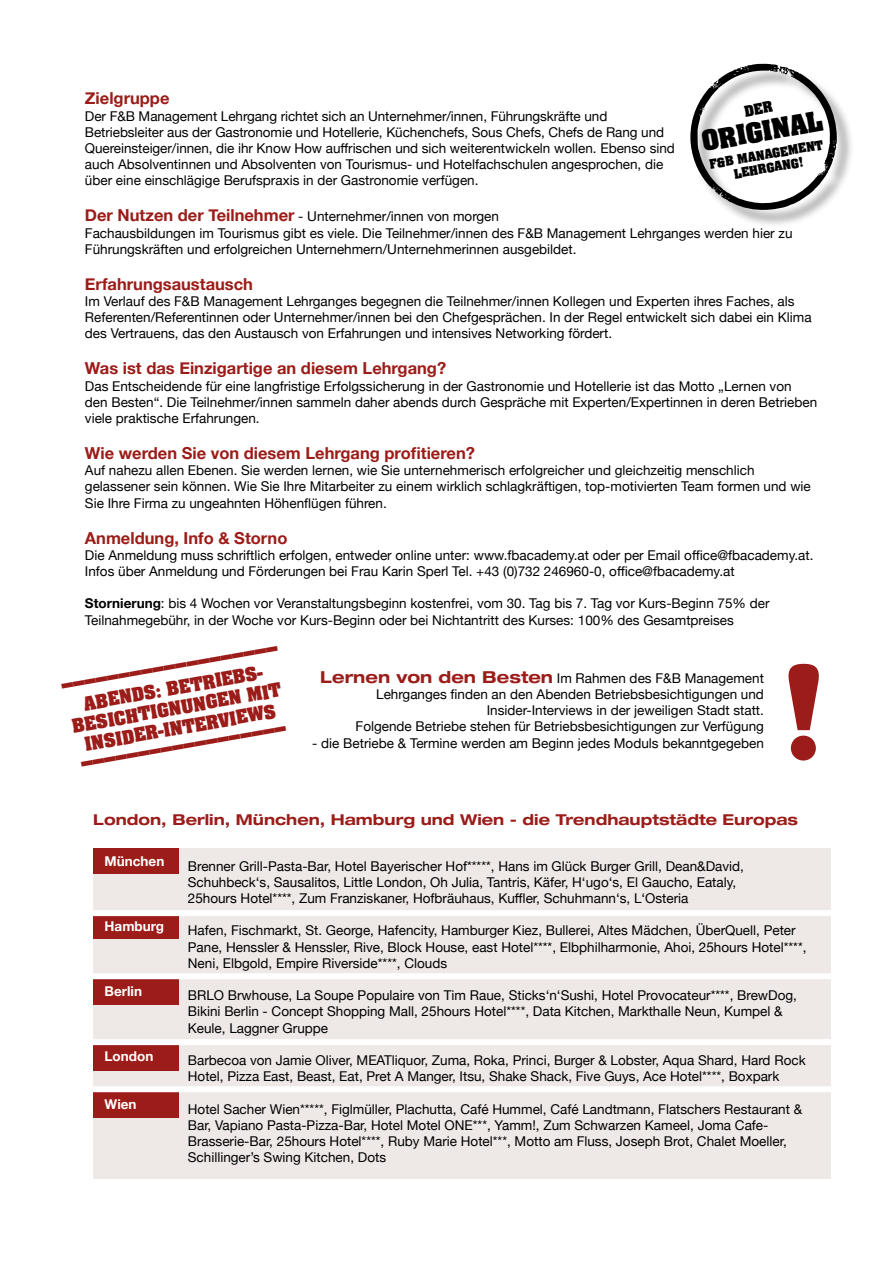
<style>
.page{position:relative;width:893px;height:1263px;background:#fff}
.page>*{position:absolute;margin:0;border:0;box-sizing:border-box;transform-origin:0 0}
.t1{font:700 108.6px "Aachen";color:#9b1c18}
.t2{font:700 23.85px "Aachen";color:#000}
.t3{font:700 23.1px "Aachen";color:#9b1c18}
.t4{font:700 16.5px "Helvetica Neue";color:#9b1c18}
.t5{font:700 16.5px/20.1px "Aachen";color:#9b1c18;text-align:center}
.t6{font:700 expanded 15px "Helvetica Neue";color:#9b1c18}
.t7{font:13.5px/16.2px "Helvetica Neue";color:#000}
.t8{font:700 13.5px "Helvetica Neue";color:#fff}
.t9{font:700 11.25px/13.5px "Aachen";color:#000;text-align:center}
.s1{font-weight:700;font-size:16.5px;color:#9b1c18}
.s2{font-weight:700}
.s3{font-weight:700;font-stretch:expanded;font-size:16.5px;color:#9b1c18}
</style>
<div class="page">
<div style="left:93px;top:848px;width:738px;height:330px;background:#eee8e7"></div>
<div style="left:93px;top:1092px;width:85px;height:26px;background:#9b1c18"></div>
<div style="left:43px;top:1086px;width:796px;height:6px;background:#fff"></div>
<div style="left:693px;top:66px;width:162px;height:163px;background:#000;opacity:.35"></div>
<div style="left:93px;top:913px;width:85px;height:26px;background:#9b1c18"></div>
<div style="left:43px;top:910px;width:796px;height:6px;background:#fff"></div>
<div style="left:93px;top:848px;width:85px;height:26px;background:#9b1c18"></div>
<div style="left:93px;top:979px;width:85px;height:26px;background:#9b1c18"></div>
<div style="left:93px;top:1045px;width:85px;height:26px;background:#9b1c18"></div>
<div style="left:43px;top:973px;width:796px;height:6px;background:#fff"></div>
<div style="left:43px;top:1039px;width:796px;height:6px;background:#fff"></div>
<svg style="left:690px;top:63px;width:147px;height:148px"></svg>
<p class="t4" style="left:85px;top:84px;width:86px">Zielgruppe</p>
<p class="t7" style="left:85px;top:107px;width:591px">Der F&amp;B Management Lehrgang richtet sich an Unternehmer/innen, Führungskräfte und Betriebsleiter aus der Gastronomie und Hotellerie, Küchenchefs, Sous Chefs, Chefs de Rang und Quereinsteiger/innen, die ihr Know How auffrischen und sich weiterentwickeln wollen. Ebenso sind auch Absolventinnen und Absolventen von Tourismus- und Hotelfachschulen angesprochen, die über eine einschlägige Berufspraxis in der Gastronomie verfügen.</p>
<p class="t7" style="left:85px;top:207px;width:709px"><span class="s1">Der Nutzen der Teilnehmer</span> - Unternehmer/innen von morgen<br>Fachausbildungen im Tourismus gibt es viele. Die Teilnehmer/innen des F&amp;B Management Lehrganges werden hier zu<br>Führungskräften und erfolgreichen Unternehmern/Unternehmerinnen ausgebildet.</p>
<p class="t4" style="left:85px;top:269px;width:170px">Erfahrungsaustausch</p>
<p class="t7" style="left:85px;top:292px;width:728px">Im Verlauf des F&amp;B Management Lehrganges begegnen die Teilnehmer/innen Kollegen und Experten ihres Faches, als<br>Referenten/Referentinnen oder Unternehmer/innen bei den Chefgesprächen. In der Regel entwickelt sich dabei ein Klima des Vertrauens, das den Austausch von Erfahrungen und intensives Networking fördert.</p>
<p class="t4" style="left:85px;top:354px;width:363px">Was ist das Einzigartige an diesem Lehrgang?</p>
<p class="t7" style="left:85px;top:377px;width:734px">Das Entscheidende für eine langfristige Erfolgssicherung in der Gastronomie und Hotellerie ist das Motto „Lernen von den Besten“. Die Teilnehmer/innen sammeln daher abends durch Gespräche mit Experten/Expertinnen in deren Betrieben viele praktische Erfahrungen.</p>
<p class="t4" style="left:85px;top:438px;width:392px">Wie werden Sie von diesem Lehrgang profitieren?</p>
<p class="t7" style="left:85px;top:461px;width:727px">Auf nahezu allen Ebenen. Sie werden lernen, wie Sie unternehmerisch erfolgreicher und gleichzeitig menschlich gelassener sein können. Wie Sie Ihre Mitarbeiter zu einem wirklich schlagkräftigen, top-motivierten Team formen und wie<br>Sie Ihre Firma zu ungeahnten Höhenflügen führen.</p>
<p class="t4" style="left:85px;top:523px;width:204px">Anmeldung, Info &amp; Storno</p>
<p class="t7" style="left:85px;top:546px;width:730px">Die Anmeldung muss schriftlich erfolgen, entweder online unter: www.fbacademy.at oder per Email office@fbacademy.at.<br>Infos über Anmeldung und Förderungen bei Frau Karin Sperl Tel. +43 (0)732 246960-0, office@fbacademy.at</p>
<p class="t7" style="left:85px;top:594px;width:686px"><span class="s2">Stornierung</span>: bis 4 Wochen vor Veranstaltungsbeginn kostenfrei, vom 30. Tag bis 7. Tag vor Kurs-Beginn 75% der<br>Teilnahmegebühr, in der Woche vor Kurs-Beginn oder bei Nichtantritt des Kurses: 100% des Gesamtpreises</p>
<h2 class="t2" style="left:699px;top:125px;width:124px;rotate:-10deg">ORIGINAL</h2>
<p class="t9" style="left:708px;top:158px;width:117px;rotate:-10deg">F&amp;B MANAGEMENT<br>LEHRGANG!</p>
<h3 class="t3" style="left:58px;top:668px;width:221px;rotate:-10deg">–––––––––––––––––––</h3>
<p class="t5" style="left:67px;top:696px;width:213px;rotate:-10deg">ABENDS: BETRIEBS-<br>BESICHTIGNUNGEN MIT<br>INSIDER-INTERVIEWS</p>
<h3 class="t3" style="left:78px;top:746px;width:209px;rotate:-10deg">––––––––––––––––––</h3>
<p class="t7" style="left:320px;top:669px;width:445px;text-align:right"><span class="s3">Lernen von den Besten</span> Im Rahmen des F&amp;B Management Lehrganges finden an den Abenden Betriebsbesichtigungen und Insider-Interviews in der jeweiligen Stadt statt.<br>Folgende Betriebe stehen für Betriebsbesichtigungen zur Verfügung</p>
<p class="t7" style="left:312px;top:734px;width:453px">- die Betriebe &amp; Termine werden am Beginn jedes Moduls bekanntgegeben</p>
<h1 class="t1" style="left:780px;top:634px;width:49px">!</h1>
<p class="t6" style="left:93px;top:811px;width:706px">London, Berlin, München, Hamburg und Wien - die Trendhauptstädte Europas</p>
<p class="t8" style="left:105px;top:849px;width:61px">München</p>
<p class="t7" style="left:188px;top:857px;width:558px">Brenner Grill-Pasta-Bar, Hotel Bayerischer Hof*****, Hans im Glück Burger Grill, Dean&amp;David,<br>Schuhbeck‘s, Sausalitos, Little London, Oh Julia, Tantris, Käfer, H‘ugo‘s, El Gaucho, Eataly,<br>25hours Hotel****, Zum Franziskaner, Hofbräuhaus, Kuffler, Schuhmann‘s, L‘Osteria</p>
<p class="t8" style="left:105px;top:914px;width:61px">Hamburg</p>
<p class="t7" style="left:188px;top:921px;width:620px">Hafen, Fischmarkt, St. George, Hafencity, Hamburger Kiez, Bullerei, Altes Mädchen, ÜberQuell, Peter<br>Pane, Henssler &amp; Henssler, Rive, Block House, east Hotel****, Elbphilharmonie, Ahoi, 25hours Hotel****,<br>Neni, Elbgold, Empire Riverside****, Clouds</p>
<p class="t8" style="left:105px;top:979px;width:39px">Berlin</p>
<p class="t7" style="left:188px;top:986px;width:611px">BRLO Brwhouse, La Soupe Populaire von Tim Raue, Sticks‘n‘Sushi, Hotel Provocateur****, BrewDog,<br>Bikini Berlin - Concept Shopping Mall, 25hours Hotel****, Data Kitchen, Markthalle Neun, Kumpel &amp;<br>Keule, Laggner Gruppe</p>
<p class="t8" style="left:105px;top:1043px;width:50px">London</p>
<p class="t7" style="left:188px;top:1051px;width:619px">Barbecoa von Jamie Oliver, MEATliquor, Zuma, Roka, Princi, Burger &amp; Lobster, Aqua Shard, Hard Rock<br>Hotel, Pizza East, Beast, Eat, Pret A Manger, Itsu, Shake Shack, Five Guys, Ace Hotel****, Boxpark</p>
<p class="t8" style="left:105px;top:1092px;width:33px">Wien</p>
<p class="t7" style="left:188px;top:1100px;width:616px">Hotel Sacher Wien*****, Figlmüller, Plachutta, Café Hummel, Café Landtmann, Flatschers Restaurant &amp; Bar, Vapiano Pasta-Pizza-Bar, Hotel Motel ONE***, Yamm!, Zum Schwarzen Kameel, Joma Cafe-Brasserie-Bar, 25hours Hotel****, Ruby Marie Hotel***, Motto am Fluss, Joseph Brot, Chalet Moeller, Schillinger’s Swing Kitchen, Dots</p>
</div>
